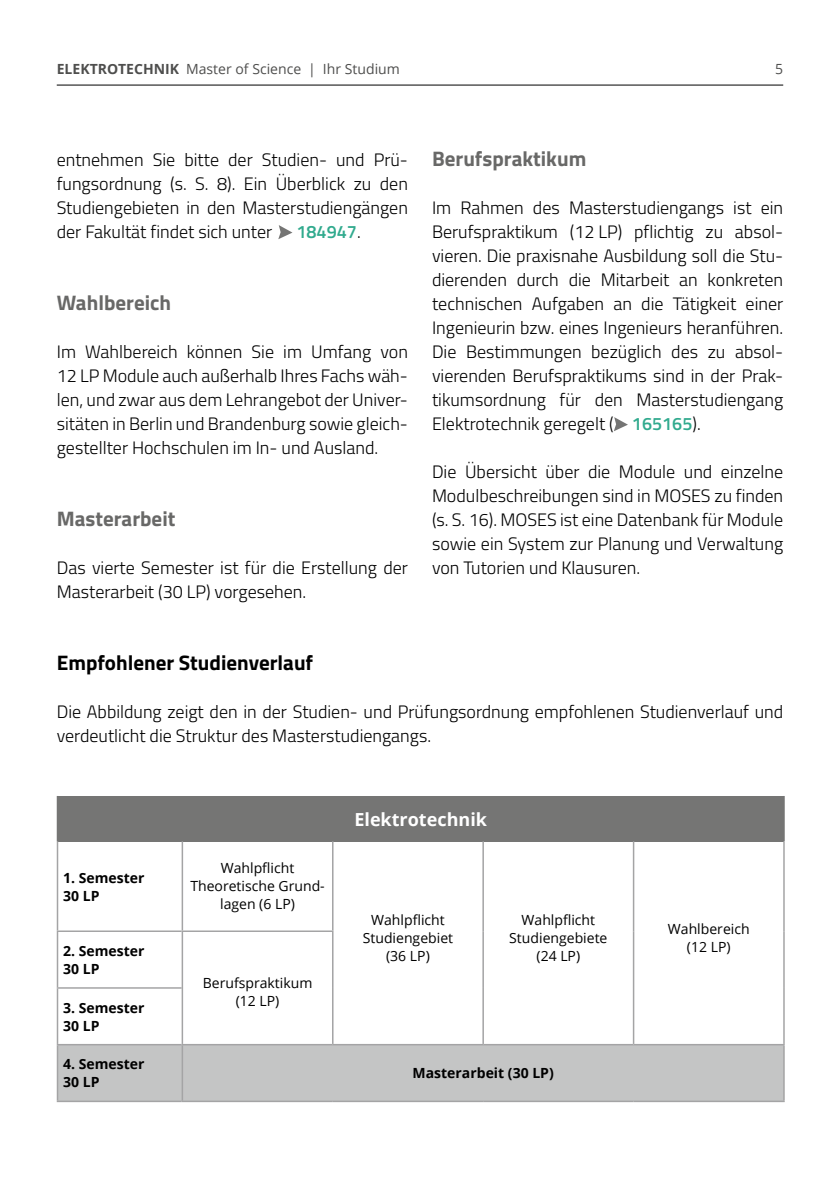
<style>
.page{position:relative;width:840px;height:1191px;background:#fff}
.page>*{position:absolute;margin:0;border:0;box-sizing:border-box;transform-origin:0 0}
.t1{font:700 21px "Titillium Web";color:#686867}
.t2{font:700 21px "Titillium Web";color:#000}
.t3{font:300 18px/24px "Titillium Web";color:#000;text-align:justify}
.t4{font:700 18px "Open Sans";color:#fff}
.t5{font:600 18px "Titillium Web";color:#31aa8e}
.t6{font:14px/18px "Open Sans";color:#000;text-align:center}
.t7{font:700 14px/18px "Open Sans";color:#000}
.t8{font:14px "Open Sans";color:#4e4e4d}
.s1{font-weight:700}
.s2{font-weight:300;color:#000}
.s3{font-weight:600;color:#31aa8e}
</style>
<div class="page">
<hr style="left:57px;top:85px;width:725px;height:1px;background:#000">
<svg style="left:278px;top:225px;width:14px;height:14px"></svg>
<svg style="left:614px;top:417px;width:13px;height:14px"></svg>
<div style="left:57px;top:796px;width:726px;height:45px;background:#757574"></div>
<div style="left:58px;top:1045px;width:724px;height:55px;background:#c4c5c5"></div>
<hr style="left:782px;top:796px;width:2px;height:45px;background:#757574">
<hr style="left:57px;top:841px;width:1px;height:89px;background:#a4a4a5">
<hr style="left:181px;top:841px;width:2px;height:89px;background:#a4a4a5">
<hr style="left:332px;top:841px;width:1px;height:89px;background:#a4a4a5">
<hr style="left:482px;top:841px;width:1px;height:90px;background:#a4a4a5">
<hr style="left:632px;top:841px;width:2px;height:90px;background:#a4a4a5">
<hr style="left:782px;top:841px;width:2px;height:90px;background:#a4a4a5">
<hr style="left:482px;top:931px;width:1px;height:57px;background:#a4a4a5">
<hr style="left:632px;top:931px;width:2px;height:57px;background:#a4a4a5">
<hr style="left:782px;top:931px;width:2px;height:57px;background:#a4a4a5">
<hr style="left:482px;top:988px;width:1px;height:56px;background:#a4a4a5">
<hr style="left:632px;top:988px;width:2px;height:56px;background:#a4a4a5">
<hr style="left:782px;top:988px;width:2px;height:56px;background:#a4a4a5">
<hr style="left:57px;top:930px;width:124px;height:2px;background:#a4a4a5">
<hr style="left:57px;top:932px;width:1px;height:55px;background:#a4a4a5">
<hr style="left:181px;top:930px;width:152px;height:2px;background:#a4a4a5">
<hr style="left:181px;top:932px;width:2px;height:56px;background:#a4a4a5">
<hr style="left:332px;top:932px;width:1px;height:56px;background:#a4a4a5">
<hr style="left:332px;top:988px;width:1px;height:56px;background:#a4a4a5">
<hr style="left:57px;top:987px;width:124px;height:1px;background:#a4a4a5">
<hr style="left:57px;top:988px;width:1px;height:56px;background:#a4a4a5">
<hr style="left:181px;top:988px;width:2px;height:56px;background:#a4a4a5">
<hr style="left:57px;top:1044px;width:124px;height:1px;background:#a4a4a5">
<hr style="left:57px;top:1045px;width:1px;height:55px;background:#a4a4a5">
<hr style="left:57px;top:1100px;width:124px;height:2px;background:#a4a4a5">
<hr style="left:181px;top:1044px;width:151px;height:1px;background:#a4a4a5">
<hr style="left:181px;top:1045px;width:2px;height:55px;background:#a4a4a5">
<hr style="left:332px;top:1044px;width:151px;height:1px;background:#a4a4a5">
<hr style="left:483px;top:1044px;width:150px;height:1px;background:#a4a4a5">
<hr style="left:633px;top:1044px;width:151px;height:1px;background:#a4a4a5">
<hr style="left:782px;top:1045px;width:2px;height:55px;background:#a4a4a5">
<hr style="left:181px;top:1100px;width:151px;height:2px;background:#a4a4a5">
<hr style="left:332px;top:1100px;width:151px;height:2px;background:#a4a4a5">
<hr style="left:483px;top:1100px;width:150px;height:2px;background:#a4a4a5">
<hr style="left:633px;top:1100px;width:151px;height:2px;background:#a4a4a5">
<p class="t8" style="left:57px;top:59px;width:344px"><span class="s1">ELEKTROTECHNIK</span> Master of Science | Ihr Studium</p>
<p class="t8" style="left:774px;top:59px;width:10px">5</p>
<p class="t3" style="left:57px;top:147px;width:352px">entnehmen Sie bitte der Studien- und Prü&shy;fungsordnung (s. S. 8). Ein Überblick zu den Studiengebieten in den Masterstudiengängen der Fakultät findet sich unter</p>
<p class="t5" style="left:296px;top:218px;width:66px">184947<span class="s2">.</span></p>
<p class="t1" style="left:57px;top:286px;width:116px">Wahlbereich</p>
<p class="t3" style="left:57px;top:339px;width:352px">Im Wahlbereich können Sie im Umfang von 12 LP Module auch außerhalb Ihres Fachs wäh&shy;len, und zwar aus dem Lehrangebot der Univer&shy;sitäten in Berlin und Brandenburg sowie gleich&shy;gestellter Hochschulen im In- und Ausland.</p>
<p class="t1" style="left:57px;top:502px;width:120px">Masterarbeit</p>
<p class="t3" style="left:57px;top:555px;width:352px">Das vierte Semester ist für die Erstellung der<br>Masterarbeit (30 LP) vorgesehen.</p>
<p class="t1" style="left:432px;top:142px;width:156px">Berufspraktikum</p>
<p class="t3" style="left:432px;top:195px;width:352px">Im Rahmen des Masterstudiengangs ist ein Berufspraktikum (12 LP) pflichtig zu absol&shy;vieren. Die praxisnahe Ausbildung soll die Stu&shy;dierenden durch die Mitarbeit an konkreten technischen Aufgaben an die Tätigkeit einer Ingenieurin bzw. eines Ingenieurs heranführen.<br>Die Bestimmungen bezüglich des zu absol&shy;vierenden Berufspraktikums sind in der Prak&shy;tikumsordnung für den Masterstudiengang Elektrotechnik geregelt ( <span class="s3">165165</span>).</p>
<p class="t3" style="left:432px;top:459px;width:352px">Die Übersicht über die Module und einzelne Modulbeschreibungen sind in MOSES zu finden (s. S. 16). MOSES ist eine Datenbank für Module sowie ein System zur Planung und Verwaltung von Tutorien und Klausuren.</p>
<p class="t2" style="left:57px;top:646px;width:258px">Empfohlener Studienverlauf</p>
<p class="t3" style="left:57px;top:699px;width:727px">Die Abbildung zeigt den in der Studien- und Prüfungsordnung empfohlenen Studienverlauf und verdeutlicht die Struktur des Masterstudiengangs.</p>
<p class="t7" style="left:63px;top:868px;width:83px">1. Semester<br>30 LP</p>
<p class="t6" style="left:190px;top:858px;width:136px">Wahlpflicht<br>Theoretische Grund&shy;lagen (6 LP)</p>
<p class="t4" style="left:354px;top:806px;width:134px">Elektrotechnik</p>
<p class="t6" style="left:362px;top:910px;width:92px">Wahlpflicht<br>Studiengebiet (36 LP)</p>
<p class="t6" style="left:509px;top:910px;width:100px">Wahlpflicht<br>Studiengebiete (24 LP)</p>
<p class="t6" style="left:667px;top:919px;width:83px">Wahlbereich</p>
<p class="t7" style="left:63px;top:941px;width:83px">2. Semester</p>
<p class="t6" style="left:686px;top:937px;width:45px">(12 LP)</p>
<p class="t7" style="left:63px;top:959px;width:38px">30 LP</p>
<p class="t6" style="left:203px;top:973px;width:111px">Berufspraktikum (12 LP)</p>
<p class="t7" style="left:63px;top:998px;width:83px">3. Semester<br>30 LP</p>
<p class="t7" style="left:63px;top:1055px;width:83px">4. Semester<br>30 LP</p>
<p class="t7" style="left:412px;top:1063px;width:143px">Masterarbeit (30 LP)</p>
</div>
